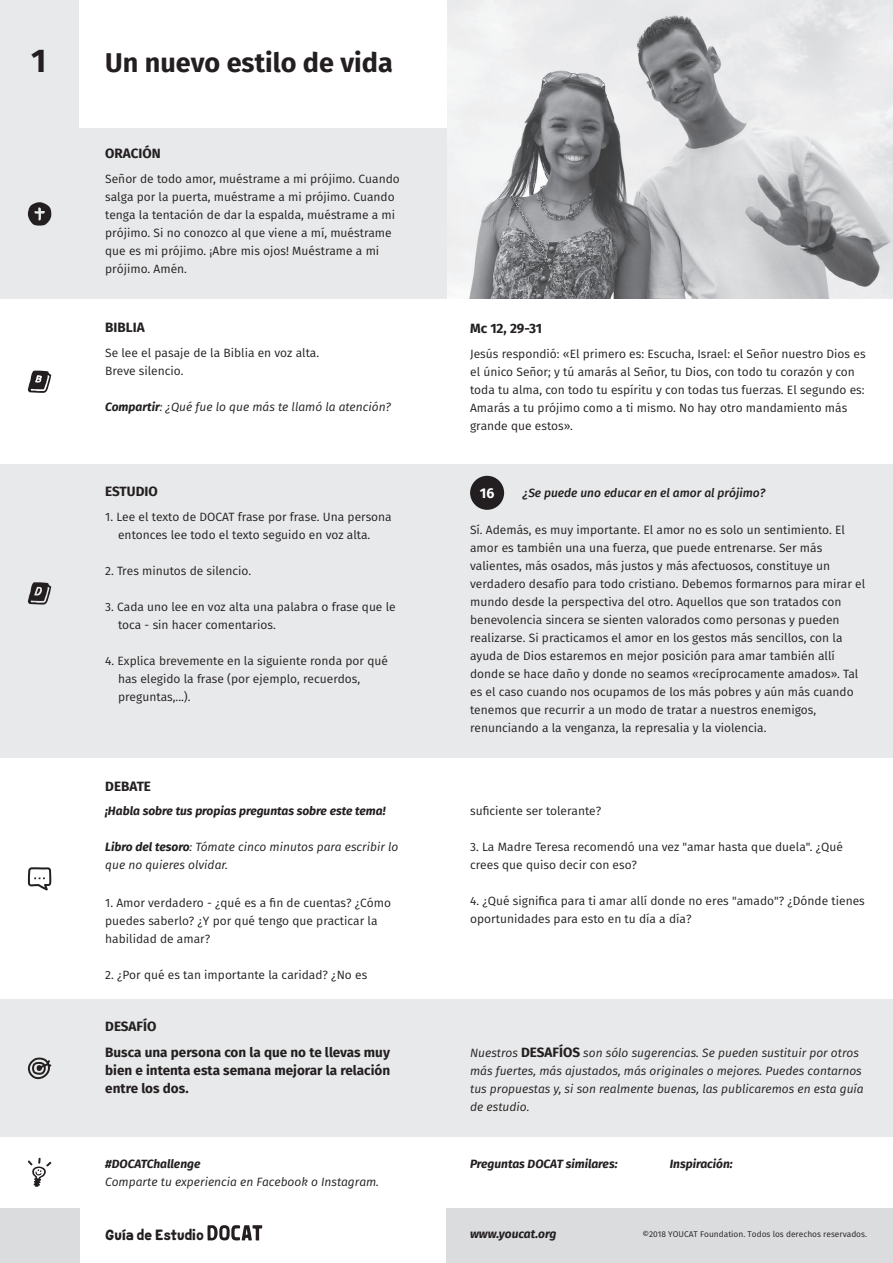
<style>
.page{position:relative;width:893px;height:1263px;background:#fff}
.page>*{position:absolute;margin:0;border:0;box-sizing:border-box;transform-origin:0 0}
.t1{font:700 33px "Fira Sans";color:#231f20}
.t2{font:700 27px "Fira Sans";color:#231f20}
.t3{font:900 14.85px "Rockster";color:#231f20}
.t4{font:700 14.1px "Fira Sans";color:#fff}
.t5{font:700 13.5px/25.8px "Fira Sans";color:#231f20}
.t6{font:12px/18px "Fira Sans";color:#231f20}
.t7{font:italic 12px/18px "Fira Sans";color:#231f20}
.t8{font:italic 700 12px "Fira Sans";color:#231f20}
.t9{font:italic 500 12px "Fira Sans";color:#231f20}
.t10{font:8.4px "Fira Sans";color:#231f20}
.s1{font-weight:700}
.s2{font-weight:700;font-style:normal;font-size:13.5px}
</style>
<div class="page">
<div style="left:446px;top:1207px;width:447px;height:56px;background:#dbdcde"></div>
<div style="left:0;top:1207px;width:79px;height:56px;background:#dbdcde"></div>
<img style="left:446px;top:0;width:447px;height:299px">
<svg style="left:207px;top:1225px;width:55px;height:15px"></svg>
<div style="left:0;top:0;width:79px;height:128px;background:#e8e9ea"></div>
<div style="left:0;top:128px;width:446px;height:172px;background:#e8e9ea"></div>
<div style="left:0;top:464px;width:446px;height:294px;background:#e8e9ea"></div>
<div style="left:446px;top:464px;width:447px;height:294px;background:#e8e9ea"></div>
<svg style="left:28px;top:202px;width:23px;height:24px"></svg>
<svg style="left:28px;top:370px;width:23px;height:23px"></svg>
<svg style="left:28px;top:1157px;width:24px;height:30px"></svg>
<svg style="left:28px;top:582px;width:23px;height:23px"></svg>
<div style="left:0;top:999px;width:446px;height:138px;background:#e8e9ea"></div>
<div style="left:446px;top:999px;width:447px;height:138px;background:#e8e9ea"></div>
<div style="left:470px;top:476px;width:34px;height:34px;background:#231f20;border-radius:50%"></div>
<svg style="left:28px;top:867px;width:23px;height:23px"></svg>
<svg style="left:28px;top:1057px;width:23px;height:22px"></svg>
<h1 class="t1" style="left:31px;top:33px;width:17px">1</h1>
<h2 class="t2" style="left:105px;top:40px;width:289px">Un nuevo estilo de vida</h2>
<p class="t5" style="left:105px;top:140px;width:57px">ORACIÓN</p>
<p class="t6" style="left:105px;top:169px;width:296px">Señor de todo amor, muéstrame a mi prójimo. Cuando salga por la puerta, muéstrame a mi prójimo. Cuando tenga la tentación de dar la espalda, muéstrame a mi prójimo. Si no conozco al que viene a mí, muéstrame que es mi prójimo. ¡Abre mis ojos! Muéstrame a mi prójimo. Amén.</p>
<p class="t5" style="left:105px;top:314px;width:41px">BIBLIA</p>
<p class="t6" style="left:105px;top:343px;width:215px">Se lee el pasaje de la Biblia en voz alta.<br>Breve silencio.</p>
<p class="t7" style="left:105px;top:398px;width:287px"><span class="s1">Compartir</span>: ¿Qué fue lo que más te llamó la atención?</p>
<p class="t5" style="left:105px;top:478px;width:54px">ESTUDIO</p>
<p class="t6" style="left:118px;top:507px;width:275px;text-indent:-13px">1. Lee el texto de DOCAT frase por frase. Una persona entonces lee todo el texto seguido en voz alta.</p>
<p class="t6" style="left:105px;top:561px;width:147px">2. Tres minutos de silencio.</p>
<p class="t6" style="left:118px;top:597px;width:279px;text-indent:-13px">3. Cada uno lee en voz alta una palabra o frase que le toca - sin hacer comentarios.</p>
<p class="t6" style="left:118px;top:651px;width:271px;text-indent:-13px">4. Explica brevemente en la siguiente ronda por qué has elegido la frase (por ejemplo, recuerdos, preguntas,...).</p>
<p class="t5" style="left:105px;top:772px;width:47px">DEBATE</p>
<p class="t8" style="left:105px;top:801px;width:282px">¡Habla sobre tus propias preguntas sobre este tema!</p>
<p class="t7" style="left:105px;top:838px;width:295px"><span class="s1">Libro del tesoro</span>: Tómate cinco minutos para escribir lo que no quieres olvidar.</p>
<p class="t6" style="left:105px;top:893px;width:287px">1. Amor verdadero - ¿qué es a fin de cuentas? ¿Cómo puedes saberlo? ¿Y por qué tengo que practicar la habilidad de amar?</p>
<p class="t6" style="left:105px;top:965px;width:264px">2. ¿Por qué es tan importante la caridad? ¿No es</p>
<p class="t5" style="left:105px;top:1013px;width:286px">DESAFÍO<br>Busca una persona con la que no te llevas muy</p>
<p class="t5" style="left:105px;top:1060px;width:286px;line-height:17.9px">bien e intenta esta semana mejorar la relación entre los dos.</p>
<p class="t8" style="left:105px;top:1154px;width:97px">#DOCATChallenge</p>
<p class="t7" style="left:105px;top:1173px;width:275px">Comparte tu experiencia en Facebook o Instagram.</p>
<p class="t5" style="left:470px;top:315px;width:74px">Mc 12, 29-31</p>
<p class="t6" style="left:470px;top:344px;width:397px">Jesús respondió: «El primero es: Escucha, Israel: el Señor nuestro Dios es el único Señor; y tú amarás al Señor, tu Dios, con todo tu corazón y con toda tu alma, con todo tu espíritu y con todas tus fuerzas. El segundo es:<br>Amarás a tu prójimo como a ti mismo. No hay otro mandamiento más grande que estos».</p>
<p class="t4" style="left:480px;top:482px;width:16px">16</p>
<p class="t9" style="left:523px;top:483px;width:244px">¿Se puede uno educar en el amor al prójimo?</p>
<p class="t6" style="left:470px;top:521px;width:397px">Sí. Además, es muy importante. El amor no es solo un sentimiento. El amor es también una una fuerza, que puede entrenarse. Ser más valientes, más osados, más justos y más afectuosos, constituye un verdadero desafío para todo cristiano. Debemos formarnos para mirar el mundo desde la perspectiva del otro. Aquellos que son tratados con benevolencia sincera se sienten valorados como personas y pueden realizarse. Si practicamos el amor en los gestos más sencillos, con la ayuda de Dios estaremos en mejor posición para amar también allí donde se hace daño y donde no seamos «recíprocamente amados». Tal es el caso cuando nos ocupamos de los más pobres y aún más cuando tenemos que recurrir a un modo de tratar a nuestros enemigos, renunciando a la venganza, la represalia y la violencia.</p>
<p class="t6" style="left:470px;top:802px;width:133px">suficiente ser tolerante?</p>
<p class="t6" style="left:470px;top:838px;width:374px">3. La Madre Teresa recomendó una vez "amar hasta que duela". ¿Qué crees que quiso decir con eso?</p>
<p class="t6" style="left:470px;top:892px;width:396px">4. ¿Qué significa para ti amar allí donde no eres "amado"? ¿Dónde tienes oportunidades para esto en tu día a día?</p>
<p class="t7" style="left:470px;top:1044px;width:395px">Nuestros <span class="s2">DESAFÍOS</span> son sólo sugerencias. Se pueden sustituir por otros más fuertes, más ajustados, más originales o mejores. Puedes contarnos tus propuestas y, si son realmente buenas, las publicaremos en esta guía de estudio.</p>
<p class="t8" style="left:470px;top:1154px;width:149px">Preguntas DOCAT similares:</p>
<p class="t8" style="left:670px;top:1154px;width:65px">Inspiración:</p>
<p class="t3" style="left:105px;top:1224px;width:100px">Guía de Estudio</p>
<p class="t8" style="left:470px;top:1224px;width:88px">www.youcat.org</p>
<p class="t10" style="left:642px;top:1228px;width:226px">©2018 YOUCAT Foundation. Todos los derechos reservados.</p>
</div>
